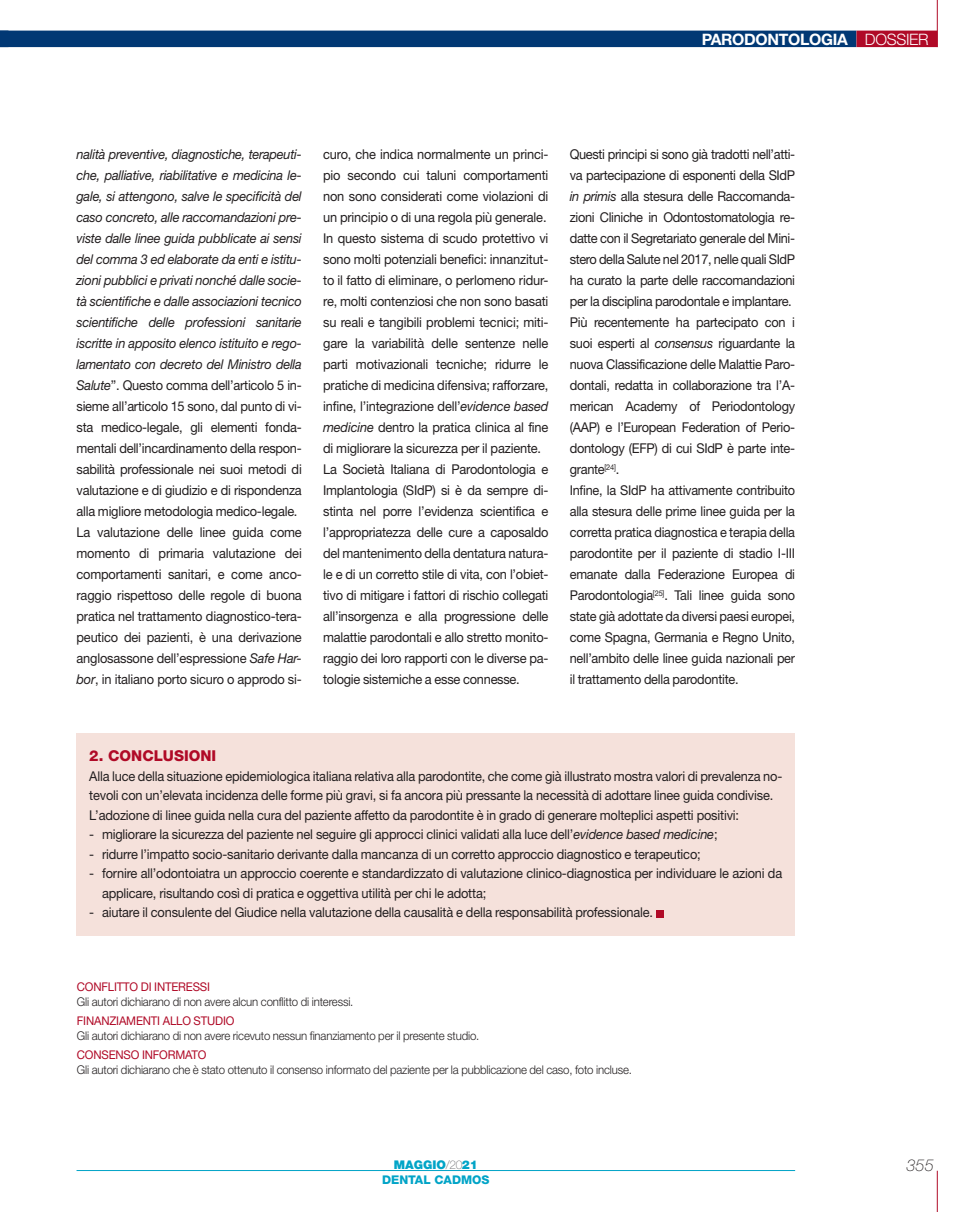
<style>
.page{position:relative;width:978px;height:1212px;background:#fff}
.page>*{position:absolute;margin:0;border:0;box-sizing:border-box;transform-origin:0 0}
.t1{font:italic 100 16.35px "Helvetica Neue LT Std";color:#231f20}
.t2{font:700 15.75px "Helvetica Neue LT Std";letter-spacing:-.02em;color:#fff}
._2_Titolo_interno_al{font:800 15px "Helvetica Neue LT Std";color:#b00a27}
.testo{font:13.5px/21px "Helvetica Neue LT Std";letter-spacing:-.015em;color:#231f20;text-align:justify;scale:.95 1}
.testo-2{font:italic 13.5px/21px "Helvetica Neue LT Std";letter-spacing:-.02em;color:#231f20;text-align:justify;scale:.95 1}
.testo-3{font:13.5px/21px "Helvetica Neue LT Std";letter-spacing:-.015em;color:#231f20;text-align:justify;scale:.94 1}
.testo_conflitto{font:300 12px "Helvetica Neue LT Std";letter-spacing:-.015em;color:#231f20;scale:.95 1}
.titolo_conflitto{font:12px "Helvetica Neue LT Std";letter-spacing:-.015em;color:#b00a27;scale:.95 1}
.t3{font:800 12px "Helvetica Neue LT Std";color:#02a4c7}
.t4{font:900 12px "Helvetica Neue LT Std";color:#02a4c7}
.s1{font-weight:300}
.s2{font-style:normal}
.s3{font-style:italic}
.s4{font-weight:100;color:#6c6d70}
.s5{font-style:inherit}
</style>
<div class="page">
<div style="left:0;top:31px;width:856px;height:16px;background:#013874"></div>
<div style="left:856px;top:31px;width:82px;height:16px;background:#b00a27"></div>
<hr style="left:937px;top:1171px;width:1px;height:41px;background:#b00a27">
<hr style="left:937px;top:0;width:1px;height:47px;background:#b00a27">
<hr style="left:77px;top:1170px;width:718px;height:1px;background:#02a4c7">
<div style="left:77px;top:733px;width:718px;height:202px;background:#f5e1db"></div>
<div style="left:656px;top:910px;width:7px;height:7px;background:#b00a27"></div>
<p class="t2" style="left:702px;top:29px;width:228px">PARODONTOLOGIA <span class="s1">DOSSIER</span></p>
<p class="testo-2" style="left:77px;top:143px;width:239px">nalità preventive, diagnostiche, terapeuti&shy;che, palliative, riabilitative e medicina le&shy;gale, si attengono, salve le specificità del caso concreto, alle raccomandazioni pre&shy;viste dalle linee guida pubblicate ai sensi del comma 3 ed elaborate da enti e istitu&shy;zioni pubblici e privati nonché dalle socie&shy;tà scientifiche e dalle associazioni tecnico scientifiche delle professioni sanitarie iscritte in apposito elenco istituito e rego&shy;lamentato con decreto del Ministro della Salute<span class="s2">”. Questo comma dell’articolo 5 in&shy;sieme all’articolo 15 sono, dal punto di vi&shy;sta medico-legale, gli elementi fonda&shy;mentali dell’incardinamento della respon&shy;sabilità professionale nei suoi metodi di valutazione e di giudizio e di rispondenza alla migliore metodologia medico-legale.</span></p>
<p class="testo" style="left:77px;top:522px;width:239px">La valutazione delle linee guida come momento di primaria valutazione dei comportamenti sanitari, e come anco&shy;raggio rispettoso delle regole di buona pratica nel trattamento diagnostico-tera&shy;peutico dei pazienti, è una derivazione anglosassone dell’espressione <span class="s3">Safe Har&shy;bor</span>, in italiano porto sicuro o approdo si-</p>
<p class="testo" style="left:323px;top:144px;width:239px">curo, che indica normalmente un princi&shy;pio secondo cui taluni comportamenti non sono considerati come violazioni di un principio o di una regola più generale.</p>
<p class="testo" style="left:323px;top:228px;width:239px">In questo sistema di scudo protettivo vi sono molti potenziali benefici: innanzitut&shy;to il fatto di eliminare, o perlomeno ridur&shy;re, molti contenziosi che non sono basati su reali e tangibili problemi tecnici; miti&shy;gare la variabilità delle sentenze nelle parti motivazionali tecniche; ridurre le pratiche di medicina difensiva; rafforzare, infine, l’integrazione dell’<span class="s3">evidence based medicine</span> dentro la pratica clinica al fine di migliorare la sicurezza per il paziente.</p>
<p class="testo" style="left:323px;top:459px;width:239px">La Società Italiana di Parodontologia e Implantologia (SIdP) si è da sempre di&shy;stinta nel porre l’evidenza scientifica e l’appropriatezza delle cure a caposaldo del mantenimento della dentatura natura&shy;le e di un corretto stile di vita, con l’obiet&shy;tivo di mitigare i fattori di rischio collegati all’insorgenza e alla progressione delle malattie parodontali e allo stretto monito&shy;raggio dei loro rapporti con le diverse pa&shy;tologie sistemiche a esse connesse.</p>
<p class="testo" style="left:570px;top:144px;width:239px">Questi principi si sono già tradotti nell’atti&shy;va partecipazione di esponenti della SIdP <span class="s3">in primis</span> alla stesura delle Raccomanda&shy;zioni Cliniche in Odontostomatologia re&shy;datte con il Segretariato generale del Mini&shy;stero della Salute nel 2017, nelle quali SIdP ha curato la parte delle raccomandazioni per la disciplina parodontale e implantare.</p>
<p class="testo" style="left:570px;top:312px;width:239px">Più recentemente ha partecipato con i suoi esperti al <span class="s3">consensus</span> riguardante la nuova Classificazione delle Malattie Paro&shy;dontali, redatta in collaborazione tra l’A&shy;merican Academy of Periodontology (AAP) e l’European Federation of Perio&shy;dontology (EFP) di cui SIdP è parte inte&shy;grante<sup>[24]</sup>.</p>
<p class="testo-3" style="left:570px;top:480px;width:241px">Infine, la SIdP ha attivamente contribuito alla stesura delle prime linee guida per la corretta pratica diagnostica e terapia della parodontite per il paziente di stadio I-III emanate dalla Federazione Europea di Parodontologia<sup>[25]</sup>. Tali linee guida sono state già adottate da diversi paesi europei, come Spagna, Germania e Regno Unito, nell’ambito delle linee guida nazionali per il trattamento della parodontite.</p>
<p class="_2_Titolo_interno_al" style="left:89px;top:747px;width:128px">2. CONCLUSIONI</p>
<p class="testo" style="left:89px;top:766px;width:731px;line-height:19.5px">Alla luce della situazione epidemiologica italiana relativa alla parodontite, che come già illustrato mostra valori di prevalenza no&shy;tevoli con un’elevata incidenza delle forme più gravi, si fa ancora più pressante la necessità di adottare linee guida condivise.</p>
<p class="testo" style="left:89px;top:804px;width:686px">L’adozione di linee guida nella cura del paziente affetto da parodontite è in grado di generare molteplici aspetti positivi:</p>
<p class="testo" style="left:89px;top:824px;width:663px">- migliorare la sicurezza del paziente nel seguire gli approcci clinici validati alla luce dell’<span class="s3">evidence based medicine</span>;</p>
<p class="testo" style="left:89px;top:843px;width:645px">- ridurre l’impatto socio-sanitario derivante dalla mancanza di un corretto approccio diagnostico e terapeutico;</p>
<p class="testo" style="left:102px;top:864px;width:717px;line-height:19.5px;text-indent:-13px">- fornire all’odontoiatra un approccio coerente e standardizzato di valutazione clinico-diagnostica per individuare le azioni da applicare, risultando così di pratica e oggettiva utilità per chi le adotta;</p>
<p class="testo" style="left:89px;top:902px;width:595px">- aiutare il consulente del Giudice nella valutazione della causalità e della responsabilità professionale.</p>
<p class="titolo_conflitto" style="left:77px;top:979px;width:142px">CONFLITTO DI INTERESSI</p>
<p class="testo_conflitto" style="left:77px;top:994px;width:293px">Gli autori dichiarano di non avere alcun conflitto di interessi.</p>
<p class="titolo_conflitto" style="left:77px;top:1014px;width:167px">FINANZIAMENTI ALLO STUDIO</p>
<p class="testo_conflitto" style="left:77px;top:1028px;width:425px">Gli autori dichiarano di non avere ricevuto nessun finanziamento per il presente studio.</p>
<p class="titolo_conflitto" style="left:77px;top:1048px;width:138px">CONSENSO INFORMATO</p>
<p class="testo_conflitto" style="left:77px;top:1063px;width:586px">Gli autori dichiarano che è stato ottenuto il consenso informato del paziente per la pubblicazione del caso, foto incluse.</p>
<p class="t4" style="left:394px;top:1157px;width:86px">Maggio<span class="s4">/20</span><span class="s5">21</span></p>
<p class="t1" style="left:906px;top:1155px;width:29px">355</p>
<p class="t3" style="left:382px;top:1172px;width:109px">DENTAL CADMOS</p>
</div>
